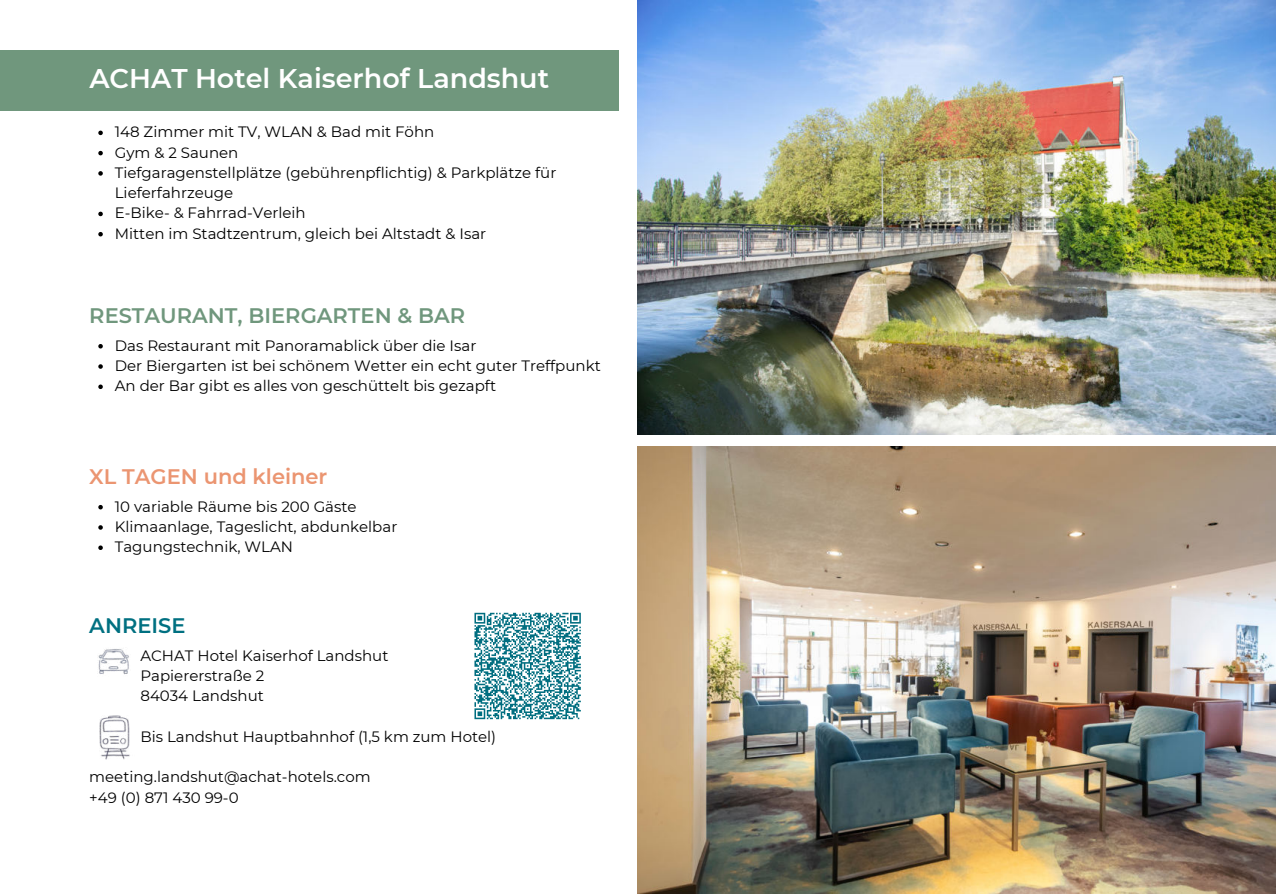
<style>
.page{position:relative;width:1276px;height:894px;background:#fff}
.page>*{position:absolute;margin:0;border:0;box-sizing:border-box;transform-origin:0 0}
.t1{font:600 27px "Montserrat";color:#fff}
.t2{font:600 21px "Montserrat";color:#70977d}
.t3{font:600 21px "Montserrat";color:#eb9571}
.t4{font:600 21px "Montserrat";color:#007081}
.t5{font:15px/20.2px "Montserrat";color:#000}
</style>
<div class="page">
<img style="left:98px;top:649px;width:31px;height:26px">
<img style="left:99px;top:715px;width:31px;height:44px">
<div style="left:0;top:50px;width:618px;height:60px;background:#70977d"></div>
<svg style="left:474px;top:612px;width:106px;height:107px"></svg>
<img style="left:638px;top:0;width:637px;height:434px">
<img style="left:638px;top:446px;width:637px;height:447px">
<svg style="left:98px;top:505px;width:5px;height:4px"></svg>
<svg style="left:98px;top:525px;width:5px;height:4px"></svg>
<svg style="left:98px;top:545px;width:5px;height:5px"></svg>
<svg style="left:98px;top:131px;width:5px;height:4px"></svg>
<svg style="left:98px;top:151px;width:5px;height:4px"></svg>
<svg style="left:98px;top:171px;width:5px;height:5px"></svg>
<svg style="left:98px;top:212px;width:5px;height:4px"></svg>
<svg style="left:98px;top:232px;width:5px;height:4px"></svg>
<svg style="left:98px;top:344px;width:5px;height:4px"></svg>
<svg style="left:98px;top:364px;width:5px;height:4px"></svg>
<svg style="left:98px;top:384px;width:5px;height:5px"></svg>
<h1 class="t1" style="left:89px;top:60px;width:461px">ACHAT Hotel Kaiserhof Landshut</h1>
<p class="t5" style="left:115px;top:121px;width:443px">148 Zimmer mit TV, WLAN &amp; Bad mit Föhn<br>Gym &amp; 2 Saunen<br>Tiefgaragenstellplätze (gebührenpflichtig) &amp; Parkplätze für Lieferfahrzeuge<br>E-Bike- &amp; Fahrrad-Verleih<br>Mitten im Stadtzentrum, gleich bei Altstadt &amp; Isar</p>
<h2 class="t2" style="left:89px;top:300px;width:377px">RESTAURANT, BIERGARTEN &amp; BAR</h2>
<p class="t5" style="left:115px;top:334px;width:487px">Das Restaurant mit Panoramablick über die Isar<br>Der Biergarten ist bei schönem Wetter ein echt guter Treffpunkt<br>An der Bar gibt es alles von geschüttelt bis gezapft</p>
<h2 class="t3" style="left:89px;top:461px;width:239px">XL TAGEN und kleiner</h2>
<p class="t5" style="left:115px;top:495px;width:284px">10 variable Räume bis 200 Gäste<br>Klimaanlage, Tageslicht, abdunkelbar<br>Tagungstechnik, WLAN</p>
<h2 class="t4" style="left:89px;top:610px;width:98px">ANREISE</h2>
<p class="t5" style="left:140px;top:644px;width:249px">ACHAT Hotel Kaiserhof Landshut<br>Papiererstraße 2<br>84034 Landshut</p>
<p class="t5" style="left:140px;top:725px;width:357px">Bis Landshut Hauptbahnhof (1,5 km zum Hotel)</p>
<p class="t5" style="left:89px;top:766px;width:283px">meeting.landshut@achat-hotels.com +49 (0) 871 430 99-0</p>
</div>
